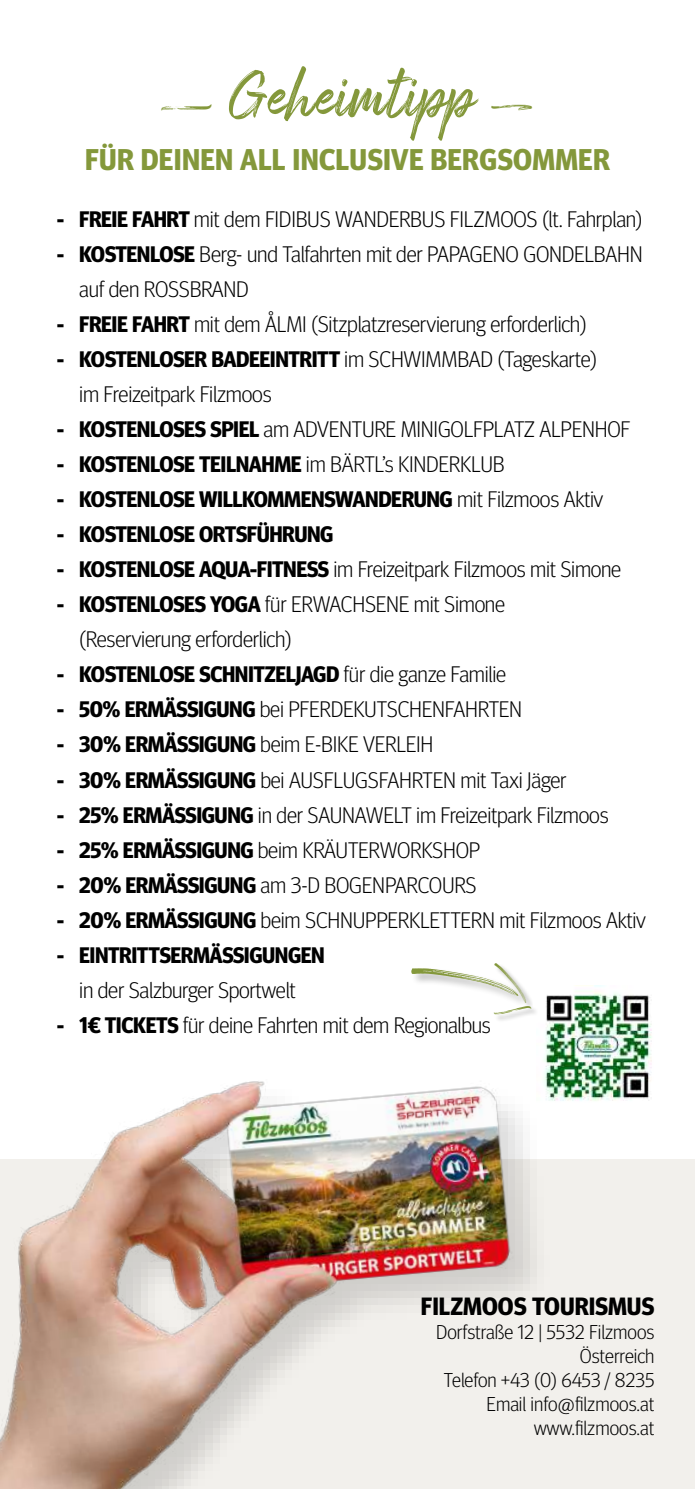
<style>
.page{position:relative;width:695px;height:1489px;background:#fff}
.page>*{position:absolute;margin:0;border:0;box-sizing:border-box;transform-origin:0 0}
.t1{font:60px "Arsilon";color:#84983b}
.t2{font:700 30px "Meta Headline Pro";letter-spacing:.01em;color:#84983b}
.t3{font:700 25px "Meta Headline Pro";color:#000}
.t4{font:300 22.5px/35px "Meta Headline Pro";letter-spacing:-.01em;color:#000}
.t5{font:700 22.5px "Meta Headline Pro";letter-spacing:-.02em;color:#000}
.t6{font:300 20px/24px "Meta Headline Pro";color:#000;text-align:right}
.s1{font-family:"Arsilon Underlines";font-size:32.5px}
.s2{font-weight:700}
.s3{font-weight:300}
</style>
<div class="page">
<div style="left:0;top:1159px;width:694px;height:329px;background:#f2f0ec"></div>
<img style="left:0;top:1081px;width:537px;height:407px">
<img style="left:536px;top:985px;width:116px;height:122px">
<div style="left:493px;top:1005px;width:45px;height:17px;background:#000;opacity:.3"></div>
<div style="left:493px;top:962px;width:40px;height:48px;background:#000;opacity:.3"></div>
<svg style="left:415px;top:962px;width:116px;height:54px"></svg>
<h1 class="t1" style="left:161px;top:58px;width:373px"><span class="s1">v</span> Geheimtipp <span class="s1">x</span></h1>
<h2 class="t2" style="left:85px;top:136px;width:526px">FÜR DEINEN ALL INCLUSIVE BERGSOMMER</h2>
<p class="t4" style="left:57px;top:200px;width:587px"><span class="s2">- FREIE FAHRT</span> mit dem FIDIBUS WANDERBUS FILZMOOS (lt. Fahrplan)</p>
<p class="t4" style="left:79px;top:235px;width:565px;text-indent:-22px"><span class="s2">- KOSTENLOSE</span> Berg- und Talfahrten mit der PAPAGENO GONDELBAHN auf den ROSSBRAND</p>
<p class="t4" style="left:57px;top:305px;width:531px"><span class="s2">- FREIE FAHRT</span> mit dem ÅLMI (Sitzplatzreservierung erforderlich)</p>
<p class="t4" style="left:79px;top:340px;width:519px;text-indent:-22px"><span class="s2">- KOSTENLOSER BADEEINTRITT</span> im SCHWIMMBAD (Tageskarte) im Freizeitpark Filzmoos</p>
<p class="t4" style="left:57px;top:410px;width:575px"><span class="s2">- KOSTENLOSES SPIEL</span> am ADVENTURE MINIGOLFPLATZ ALPENHOF</p>
<p class="t5" style="left:57px;top:446px;width:449px">- KOSTENLOSE TEILNAHME <span class="s3">im BÄRTL’s KINDERKLUB</span></p>
<p class="t5" style="left:57px;top:481px;width:548px">- KOSTENLOSE WILLKOMMENSWANDERUNG <span class="s3">mit Filzmoos Aktiv</span></p>
<p class="t5" style="left:57px;top:516px;width:278px">- KOSTENLOSE ORTSFÜHRUNG</p>
<p class="t4" style="left:57px;top:550px;width:566px"><span class="s2">- KOSTENLOSE AQUA-FITNESS</span> im Freizeitpark Filzmoos mit Simone</p>
<p class="t4" style="left:79px;top:585px;width:427px;text-indent:-22px"><span class="s2">- KOSTENLOSES YOGA</span> für ERWACHSENE mit Simone (Reservierung erforderlich)</p>
<p class="t5" style="left:57px;top:656px;width:451px">- KOSTENLOSE SCHNITZELJAGD <span class="s3">für die ganze Familie</span></p>
<p class="t4" style="left:57px;top:690px;width:467px"><span class="s2">- 50% ERMÄSSIGUNG</span> bei PFERDEKUTSCHENFAHRTEN</p>
<p class="t4" style="left:57px;top:725px;width:378px"><span class="s2">- 30% ERMÄSSIGUNG</span> beim E-BIKE VERLEIH</p>
<p class="t4" style="left:57px;top:760px;width:511px"><span class="s2">- 30% ERMÄSSIGUNG</span> bei AUSFLUGSFAHRTEN mit Taxi Jäger</p>
<p class="t4" style="left:57px;top:795px;width:553px"><span class="s2">- 25% ERMÄSSIGUNG</span> in der SAUNAWELT im Freizeitpark Filzmoos</p>
<p class="t4" style="left:57px;top:830px;width:425px"><span class="s2">- 25% ERMÄSSIGUNG</span> beim KRÄUTERWORKSHOP</p>
<p class="t4" style="left:57px;top:865px;width:421px"><span class="s2">- 20% ERMÄSSIGUNG</span> am 3-D BOGENPARCOURS</p>
<p class="t4" style="left:57px;top:900px;width:590px"><span class="s2">- 20% ERMÄSSIGUNG</span> beim SCHNUPPERKLETTERN mit Filzmoos Aktiv</p>
<p class="t5" style="left:57px;top:937px;width:269px">- EINTRITTSERMÄSSIGUNGEN</p>
<p class="t4" style="left:79px;top:970px;width:218px">in der Salzburger Sportwelt</p>
<p class="t4" style="left:57px;top:1005px;width:435px"><span class="s2">- 1€ TICKETS</span> für deine Fahrten mit dem Regionalbus</p>
<p class="t3" style="left:421px;top:1286px;width:235px">FILZMOOS TOURISMUS</p>
<p class="t6" style="left:436px;top:1318px;width:220px">Dorfstraße 12 | 5532 Filzmoos<br>Österreich<br>Telefon +43 (0) 6453 / 8235<br>Email info@filzmoos.at www.filzmoos.at</p>
</div>
